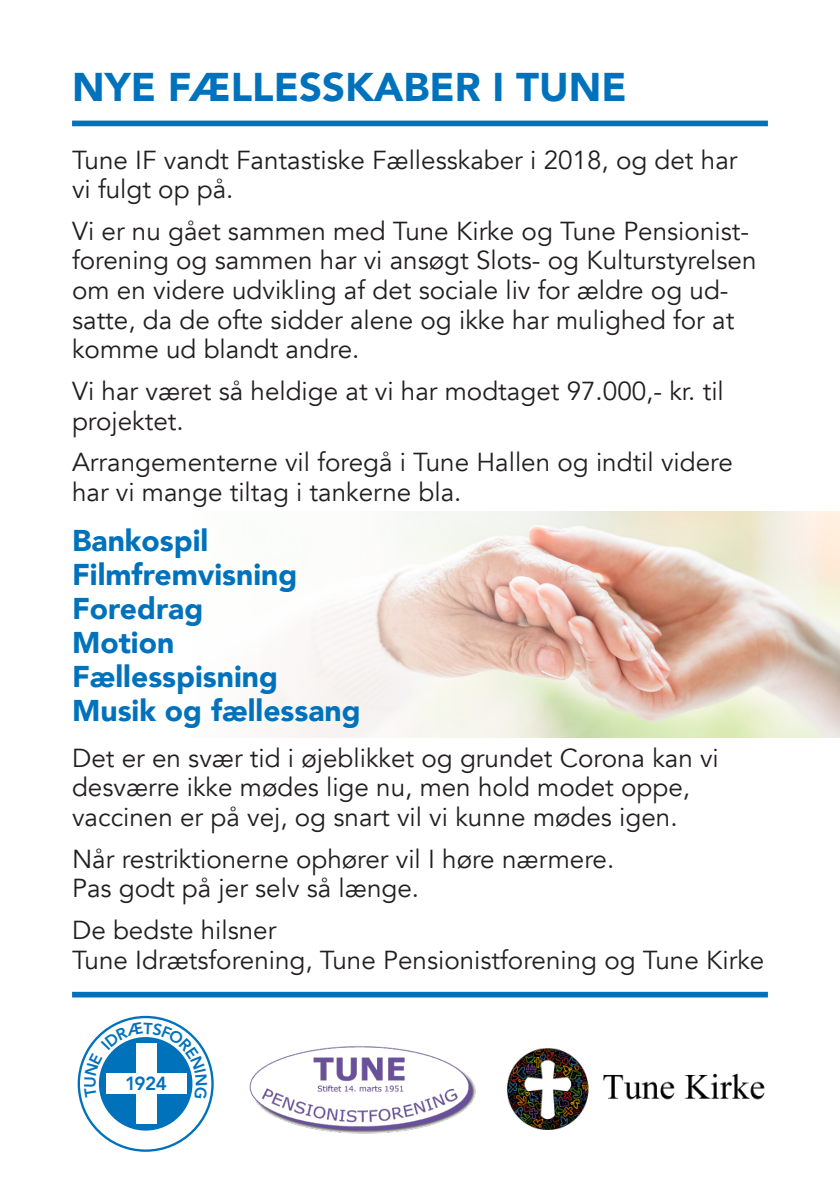
<style>
.page{position:relative;width:840px;height:1191px;background:#fff}
.page>*{position:absolute;margin:0;border:0;box-sizing:border-box;transform-origin:0 0}
.t1{font:900 40px "Avenir";color:#0072bc}
.t2{font:900 30px "Avenir";color:#0072bc}
.t3{font:26px/29.6px "Avenir";color:#231f20}
.t4{font:800 18.8px "Avenir";color:#0072bc}
</style>
<div class="page">
<img style="left:268px;top:511px;width:571px;height:226px">
<div style="left:99px;top:1037px;width:93px;height:93px;background:#0072bc;border-radius:50%"></div>
<div style="left:136px;top:1043px;width:20px;height:81px;background:#fff"></div>
<img style="left:249px;top:1046px;width:227px;height:88px">
<img style="left:507px;top:1048px;width:258px;height:82px">
<div style="left:72px;top:121px;width:695px;height:5px;background:#0072bc"></div>
<div style="left:72px;top:991px;width:695px;height:6px;background:#0072bc"></div>
<svg style="left:84px;top:1022px;width:123px;height:76px"></svg>
<p class="t1" style="left:72px;top:53px;width:556px">NYE FÆLLESSKABER I TUNE</p>
<p class="t3" style="left:72px;top:145px;width:666px">Tune IF vandt Fantastiske Fællesskaber i 2018, og det har</p>
<p class="t3" style="left:72px;top:175px;width:163px">vi fulgt op på.</p>
<p class="t3" style="left:72px;top:217px;width:685px">Vi er nu gået sammen med Tune Kirke og Tune Pensionist&shy;forening og sammen har vi ansøgt Slots- og Kulturstyrelsen om en videre udvikling af det sociale liv for ældre og ud&shy;satte, da de ofte sidder alene og ikke har mulighed for at komme ud blandt andre.</p>
<p class="t3" style="left:72px;top:377px;width:653px">Vi har været så heldige at vi har modtaget 97.000,- kr. til projektet.</p>
<p class="t3" style="left:72px;top:448px;width:662px">Arrangementerne vil foregå i Tune Hallen og indtil videre</p>
<p class="t3" style="left:72px;top:478px;width:390px">har vi mange tiltag i tankerne bla.</p>
<p class="t2" style="left:72px;top:515px;width:138px">Bankospil</p>
<p class="t2" style="left:72px;top:549px;width:227px">Filmfremvisning</p>
<p class="t2" style="left:72px;top:583px;width:133px">Foredrag</p>
<p class="t2" style="left:72px;top:617px;width:104px">Motion</p>
<p class="t2" style="left:72px;top:651px;width:207px">Fællesspisning</p>
<p class="t2" style="left:72px;top:685px;width:290px">Musik og fællessang</p>
<p class="t3" style="left:72px;top:743px;width:648px">Det er en svær tid i øjeblikket og grundet Corona kan vi</p>
<p class="t3" style="left:72px;top:773px;width:619px">desværre ikke mødes lige nu, men hold modet oppe,</p>
<p class="t3" style="left:72px;top:803px;width:606px">vaccinen er på vej, og snart vil vi kunne mødes igen.</p>
<p class="t3" style="left:72px;top:844px;width:543px">Når restriktionerne ophører vil I høre nærmere.</p>
<p class="t3" style="left:72px;top:874px;width:348px">Pas godt på jer selv så længe.</p>
<p class="t3" style="left:72px;top:915px;width:206px">De bedste hilsner</p>
<p class="t3" style="left:72px;top:945px;width:693px">Tune Idrætsforening, Tune Pensionistforening og Tune Kirke</p>
<p class="t4" style="left:125px;top:1072px;width:43px">1924</p>
</div>
